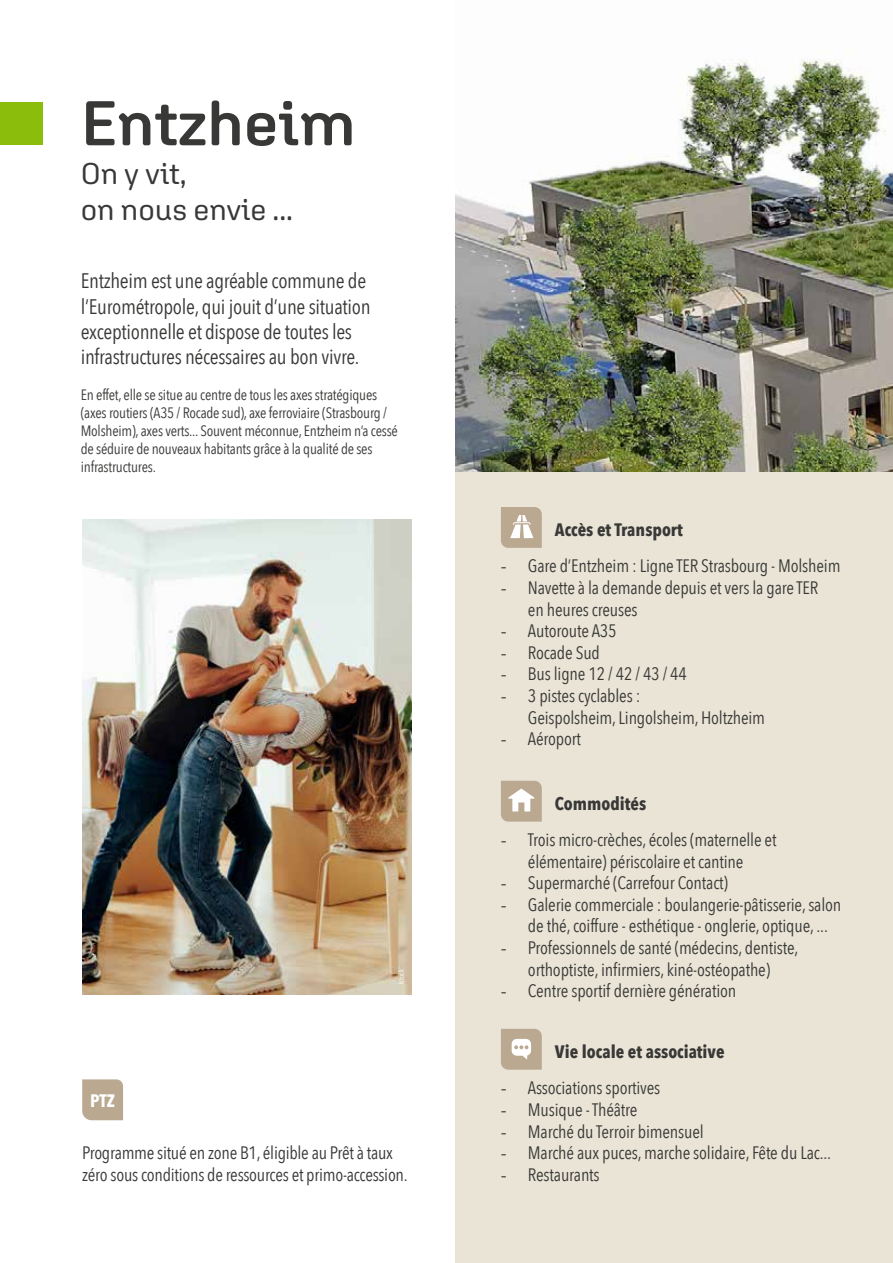
<style>
.page{position:relative;width:893px;height:1263px;background:#fff}
.page>*{position:absolute;margin:0;border:0;box-sizing:border-box;transform-origin:0 0}
.t1{font:600 63px "Aglet Sans";color:#383937}
.t2{font:30px/36px "Aglet Sans";color:#383937}
.t3{font:21px/25.2px "Avenir Next Condensed";letter-spacing:-.015em;color:#383937}
.t4{font:18px/21.6px "Avenir Next Condensed";letter-spacing:-.01em;color:#383937}
.t5{font:700 18px "Avenir Next Condensed";color:#383937}
.t6{font:700 18px "Avenir Next Condensed";color:#fff}
.t7{font:15px/18px "Avenir Next Condensed";letter-spacing:-.015em;color:#383937}
.t8{font:7.5px "Avenir Next Condensed";color:#fff}
.s1{font-family:"Avenir"}
</style>
<div class="page">
<img style="left:455px;top:59px;width:438px;height:413px">
<div style="left:455px;top:472px;width:438px;height:791px;background:#eae4d6"></div>
<div style="left:0;top:102px;width:43px;height:43px;background:#8bbd0d"></div>
<svg style="left:501px;top:1029px;width:41px;height:41px;background:#c6b7a4"></svg>
<svg style="left:501px;top:507px;width:41px;height:41px;background:#c5b6a3"></svg>
<svg style="left:501px;top:781px;width:41px;height:41px;background:#c8baa7"></svg>
<img style="left:82px;top:519px;width:329px;height:475px">
<div style="left:82px;top:1079px;width:41px;height:41px;background:#baa891"></div>
<h1 class="t1" style="left:81px;top:85px;width:276px">Entzheim</h1>
<h2 class="t2" style="left:81px;top:155px;width:214px">On y vit,<br>on nous envie ...</h2>
<p class="t3" style="left:81px;top:267px;width:291px">Entzheim est une agréable commune de l’Eurométropole, qui jouit d’une situation exceptionnelle et dispose de toutes les infrastructures nécessaires au bon vivre.</p>
<p class="t7" style="left:81px;top:385px;width:319px">En effet, elle se situe au centre de tous les axes stratégiques (axes routiers (A35 / Rocade sud), axe ferroviaire (Strasbourg / Molsheim), axes verts... Souvent méconnue, Entzheim n’a cessé de séduire de nouveaux habitants grâce à la qualité de ses infrastructures.</p>
<p class="t6" style="left:90px;top:1089px;width:27px">PTZ</p>
<p class="t8" style="left:395px;top:984px;width:16px;rotate:-90deg">Istock</p>
<p class="t4" style="left:82px;top:1141px;width:327px">Programme situé en zone B1, éligible au Prêt à taux zéro sous conditions de ressources et primo-accession.</p>
<p class="t5" style="left:555px;top:519px;width:129px">Accès et Transport</p>
<p class="t4" style="left:501px;top:554px;width:341px"><span class="s1">-</span> Gare d’Entzheim : Ligne TER Strasbourg - Molsheim</p>
<p class="t4" style="left:528px;top:576px;width:292px;text-indent:-27px"><span class="s1">-</span> Navette à la demande depuis et vers la gare TER en heures creuses</p>
<p class="t4" style="left:501px;top:619px;width:117px"><span class="s1">-</span> Autoroute A35</p>
<p class="t4" style="left:501px;top:641px;width:101px"><span class="s1">-</span> Rocade Sud</p>
<p class="t4" style="left:501px;top:662px;width:188px"><span class="s1">-</span> Bus ligne 12 / 42 / 43 / 44</p>
<p class="t4" style="left:528px;top:684px;width:239px;text-indent:-27px"><span class="s1">-</span> 3 pistes cyclables :<br>Geispolsheim, Lingolsheim, Holtzheim</p>
<p class="t4" style="left:501px;top:727px;width:82px"><span class="s1">-</span> Aéroport</p>
<p class="t5" style="left:555px;top:793px;width:93px">Commodités</p>
<p class="t4" style="left:501px;top:828px;width:277px;text-align:center"><span class="s1">-</span> Trois micro-crèches, écoles (maternelle et élémentaire) périscolaire et cantine</p>
<p class="t4" style="left:501px;top:871px;width:229px"><span class="s1">-</span> Supermarché (Carrefour Contact)</p>
<p class="t4" style="left:528px;top:893px;width:315px;text-indent:-27px"><span class="s1">-</span> Galerie commerciale : boulangerie-pâtisserie, salon de thé, coiffure - esthétique - onglerie, optique, ...</p>
<p class="t4" style="left:501px;top:936px;width:299px;text-align:center"><span class="s1">-</span> Professionnels de santé (médecins, dentiste, orthoptiste, infirmiers, kiné-ostéopathe)</p>
<p class="t4" style="left:501px;top:979px;width:237px"><span class="s1">-</span> Centre sportif dernière génération</p>
<p class="t5" style="left:555px;top:1041px;width:171px">Vie locale et associative</p>
<p class="t4" style="left:501px;top:1076px;width:161px"><span class="s1">-</span> Associations sportives</p>
<p class="t4" style="left:501px;top:1098px;width:138px"><span class="s1">-</span> Musique - Théâtre</p>
<p class="t4" style="left:501px;top:1120px;width:204px"><span class="s1">-</span> Marché du Terroir bimensuel</p>
<p class="t4" style="left:501px;top:1141px;width:332px"><span class="s1">-</span> Marché aux puces, marche solidaire, Fête du Lac...</p>
<p class="t4" style="left:501px;top:1163px;width:100px"><span class="s1">-</span> Restaurants</p>
</div>
